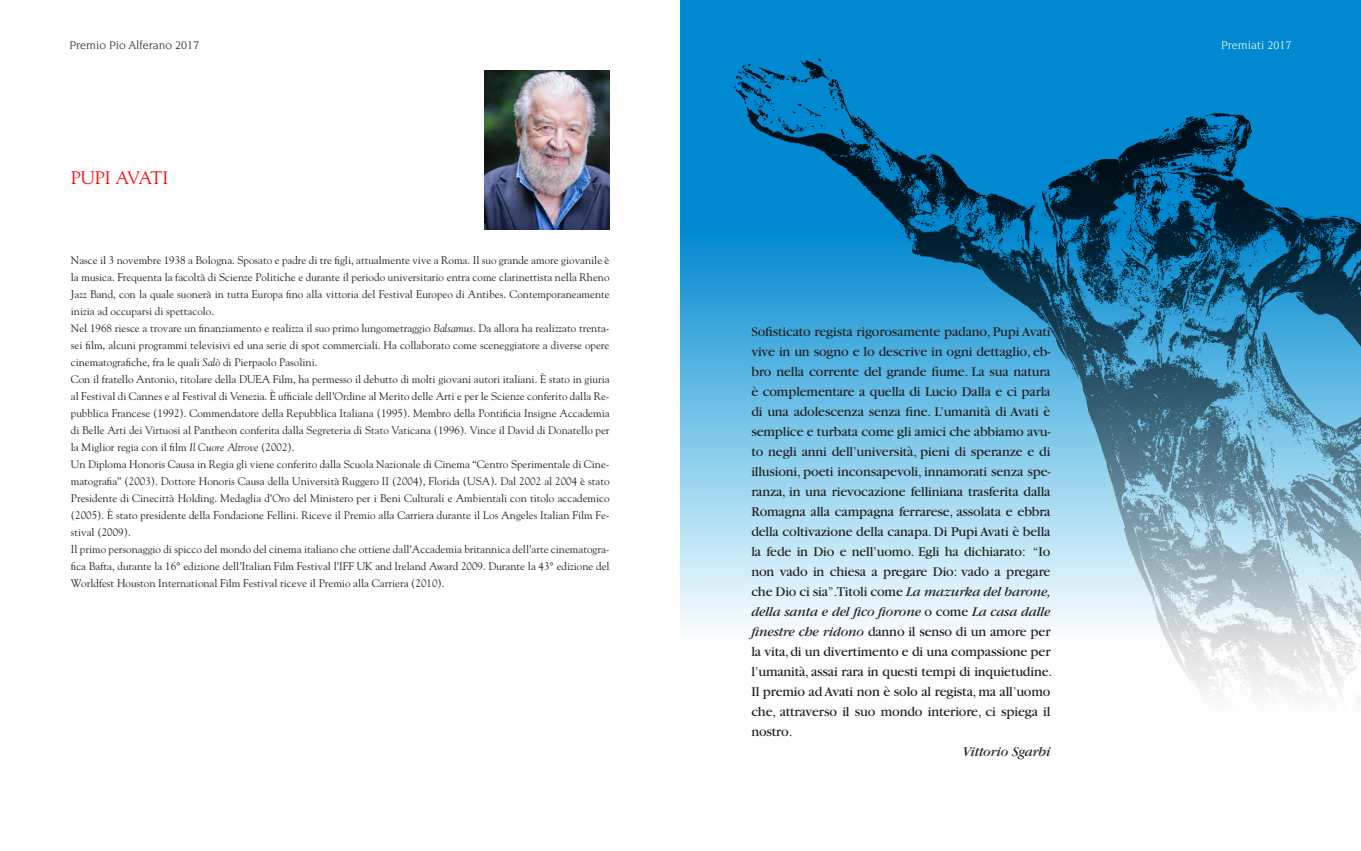
<style>
.page{position:relative;width:1361px;height:851px;background:#fff}
.page>*{position:absolute;margin:0;border:0;box-sizing:border-box;transform-origin:0 0}
.t1{font:18px "Goudy";color:#f00}
.t2{font:14px/20px "Garamond";letter-spacing:-.01em;color:#231f20}
.t3{font:italic 14px "Garamond";letter-spacing:-.01em;color:#231f20}
.t4{font:12px "Novarese";color:#231f20}
.t5{font:12px "Novarese";color:#fff}
.t6{font:11px/17px "Goudy";color:#231f20}
.s1{font-style:italic}
</style>
<div class="page">
<svg style="left:680px;top:0;width:681px;height:627px;background:#299dd8"></svg>
<img style="left:704px;top:20px;width:657px;height:675px">
<img style="left:484px;top:71px;width:125px;height:159px">
<p class="t4" style="left:69px;top:39px;width:131px">Premio Pio Alferano 2017</p>
<p class="t5" style="left:1221px;top:39px;width:72px">Premiati 2017</p>
<h1 class="t1" style="left:71px;top:167px;width:99px">PUPI AVATI</h1>
<p class="t6" style="left:71px;top:251px;width:540px">Nasce il 3 novembre 1938 a Bologna. Sposato e padre di tre figli, attualmente vive a Roma. Il suo grande amore giovanile è la musica. Frequenta la facoltà di Scienze Politiche e durante il periodo universitario entra come clarinettista nella Rheno Jazz Band, con la quale suonerà in tutta Europa fino alla vittoria del Festival Europeo di Antibes. Contemporaneamente inizia ad occuparsi di spettacolo.<br>Nel 1968 riesce a trovare un finanziamento e realizza il suo primo lungometraggio <span class="s1">Balsamus</span>. Da allora ha realizzato trenta&shy;sei film, alcuni programmi televisivi ed una serie di spot commerciali. Ha collaborato come sceneggiatore a diverse opere cinematografiche, fra le quali <span class="s1">Salò</span> di Pierpaolo Pasolini.<br>Con il fratello Antonio, titolare della DUEA Film, ha permesso il debutto di molti giovani autori italiani. È stato in giuria al Festival di Cannes e al Festival di Venezia. È ufficiale dell’Ordine al Merito delle Arti e per le Scienze conferito dalla Re&shy;pubblica Francese (1992). Commendatore della Repubblica Italiana (1995). Membro della Pontificia Insigne Accademia di Belle Arti dei Virtuosi al Pantheon conferita dalla Segreteria di Stato Vaticana (1996). Vince il David di Donatello per la Miglior regia con il film <span class="s1">Il Cuore Altrove</span> (2002).<br>Un Diploma Honoris Causa in Regia gli viene conferito dalla Scuola Nazionale di Cinema “Centro Sperimentale di Cine&shy;matografia” (2003). Dottore Honoris Causa della Università Ruggero II (2004), Florida (USA). Dal 2002 al 2004 è stato Presidente di Cinecittà Holding. Medaglia d’Oro del Ministero per i Beni Culturali e Ambientali con titolo accademico (2005). È stato presidente della Fondazione Fellini. Riceve il Premio alla Carriera durante il Los Angeles Italian Film Fe&shy;stival (2009).<br>Il primo personaggio di spicco del mondo del cinema italiano che ottiene dall’Accademia britannica dell’arte cinematogra&shy;fica Bafta, durante la 16° edizione dell’Italian Film Festival l’IFF UK and Ireland Award 2009. Durante la 43° edizione del Worldfest Houston International Film Festival riceve il Premio alla Carriera (2010).</p>
<p class="t2" style="left:751px;top:321px;width:302px">Sofisticato regista rigorosamente padano, Pupi Avati vive in un sogno e lo descrive in ogni dettaglio, eb&shy;bro nella corrente del grande fiume. La sua natura è complementare a quella di Lucio Dalla e ci parla di una adolescenza senza fine. L’umanità di Avati è semplice e turbata come gli amici che abbiamo avu&shy;to negli anni dell’università, pieni di speranze e di illusioni, poeti inconsapevoli, innamorati senza spe&shy;ranza, in una rievocazione felliniana trasferita dalla Romagna alla campagna ferrarese, assolata e ebbra della coltivazione della canapa. Di Pupi Avati è bella la fede in Dio e nell’uomo. Egli ha dichiarato: “Io non vado in chiesa a pregare Dio: vado a pregare che Dio ci sia”.Titoli come <span class="s1">La mazurka del barone, della santa e del fico fiorone</span> o come <span class="s1">La casa dalle finestre che ridono</span> danno il senso di un amore per la vita, di un divertimento e di una compassione per l’umanità, assai rara in questi tempi di inquietudine.<br>Il premio ad Avati non è solo al regista, ma all’uomo che, attraverso il suo mondo interiore, ci spiega il nostro.</p>
<p class="t3" style="left:962px;top:744px;width:89px">Vittorio Sgarbi</p>
</div>
